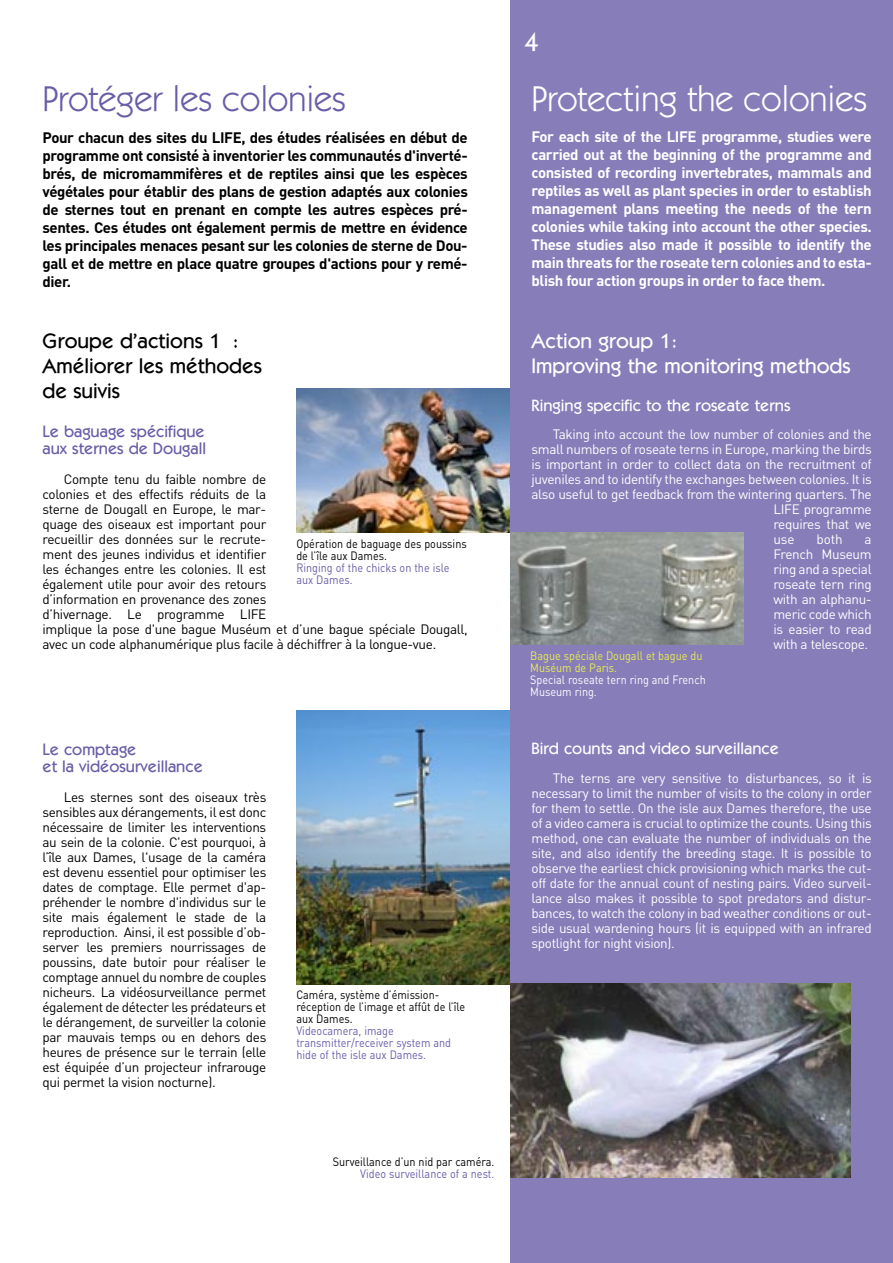
<style>
.page{position:relative;width:893px;height:1263px;background:#fff}
.page>*{position:absolute;margin:0;border:0;box-sizing:border-box;transform-origin:0 0}
.t1{font:36px "Itc Kabel";color:#fff}
.t2{font:36px "Itc Kabel";color:#695da8}
.t3{font:500 27px "Itc Kabel";color:#fff}
.t4{font:500 21px/25.2px "Itc Kabel";color:#000}
.t5{font:500 21px/25.2px "Itc Kabel";color:#fff}
.t6{font:500 16.5px/16.5px "Itc Kabel";color:#695da8}
.t7{font:500 16.5px "Itc Kabel";color:#fff}
.t8{font:700 15px/18px "DIN";letter-spacing:-.025em;color:#000;text-align:justify}
.t9{font:700 15px/18px "DIN";letter-spacing:-.025em;color:#fff;text-align:justify}
.t10{font:13.5px/15px "DIN";letter-spacing:-.025em;color:#000}
.t11{font:13.5px/15px "DIN";letter-spacing:-.025em;color:#fff;text-align:justify}
.t12{font:12px/12px "DIN";color:#000;scale:.9 1}
.t13{font:12px/12px "DIN";color:#695da8;scale:.9 1}
.t14{font:12px/12px "DIN";color:#e7ee50;scale:.9 1}
.t15{font:12px/12px "DIN";color:#fff;scale:.9 1}
</style>
<div class="page">
<img style="left:296px;top:388px;width:214px;height:144px">
<img style="left:296px;top:710px;width:214px;height:274px">
<div style="left:510px;top:0;width:383px;height:1263px;background:#877db9"></div>
<img style="left:510px;top:533px;width:233px;height:111px">
<img style="left:510px;top:984px;width:340px;height:194px">
<h1 class="t2" style="left:43px;top:85px;width:305px">Protéger les colonies</h1>
<p class="t8" style="left:43px;top:130px;width:427px">Pour chacun des sites du LIFE, des études réalisées en début de programme ont consisté à inventorier les communautés d'inverté&shy;brés, de micromammifères et de reptiles ainsi que les espèces végétales pour établir des plans de gestion adaptés aux colonies de sternes tout en prenant en compte les autres espèces pré&shy;sentes. Ces études ont également permis de mettre en évidence les principales menaces pesant sur les colonies de sterne de Dou&shy;gall et de mettre en place quatre groupes d'actions pour y remé&shy;dier.</p>
<h3 class="t4" style="left:43px;top:330px;width:221px">Groupe d’actions 1 :<br>Améliorer les méthodes de suivis</h3>
<p class="t6" style="left:43px;top:425px;width:165px">Le baguage spécifique aux sternes de Dougall</p>
<p class="t10" style="left:43px;top:473px;width:427px;text-indent:21px">Compte tenu du faible nombre de<br>colonies et des effectifs réduits de la<br>sterne de Dougall en Europe, le mar-<br>quage des oiseaux est important pour<br>recueillir des données sur le recrute-<br>ment des jeunes individus et identifier<br>les échanges entre les colonies. Il est<br>également utile pour avoir des retours<br>d’information en provenance des zones<br>d’hivernage. Le programme LIFE<br>implique la pose d'une bague Muséum et d’une bague spéciale Dougall, avec un code alphanumérique plus facile à déchiffrer à la longue-vue.</p>
<p class="t12" style="left:296px;top:539px;width:191px">Opération de baguage des poussins de l’île aux Dames.</p>
<p class="t13" style="left:296px;top:563px;width:172px">Ringing of the chicks on the isle aux Dames.</p>
<p class="t6" style="left:43px;top:743px;width:162px">Le comptage<br>et la vidéosurveillance</p>
<p class="t10" style="left:43px;top:791px;width:225px;text-align:justify;text-indent:21px">Les sternes sont des oiseaux très sensibles aux dérangements, il est donc nécessaire de limiter les interventions au sein de la colonie. C'est pourquoi, à l’île aux Dames, l'usage de la caméra est devenu essentiel pour optimiser les dates de comptage. Elle permet d'ap&shy;préhender le nombre d'individus sur le site mais également le stade de la reproduction. Ainsi, il est possible d’ob&shy;server les premiers nourrissages de poussins, date butoir pour réaliser le comptage annuel du nombre de couples nicheurs. La vidéosurveillance permet également de détecter les prédateurs et le dérangement, de surveiller la colonie par mauvais temps ou en dehors des heures de présence sur le terrain (elle est équipée d’un projecteur infrarouge qui permet la vision nocturne).</p>
<p class="t12" style="left:296px;top:990px;width:189px">Caméra, système d’émission&shy;réception de l’image et affût de l’île aux Dames.</p>
<p class="t13" style="left:296px;top:1026px;width:173px">Videocamera, image transmitter/receiver system and hide of the isle aux Dames.</p>
<p class="t12" style="left:333px;top:1157px;width:181px">Surveillance d’un nid par caméra.</p>
<p class="t13" style="left:360px;top:1169px;width:151px">Video surveillance of a nest.</p>
<h2 class="t3" style="left:524px;top:32px;width:17px">4</h2>
<h1 class="t1" style="left:531px;top:85px;width:337px">Protecting the colonies</h1>
<p class="t9" style="left:531px;top:129px;width:342px">For each site of the LIFE programme, studies were carried out at the beginning of the programme and consisted of recording invertebrates, mammals and reptiles as well as plant species in order to establish management plans meeting the needs of the tern colonies while taking into account the other species.<br>These studies also made it possible to identify the main threats for the roseate tern colonies and to esta&shy;blish four action groups in order to face them.</p>
<h3 class="t5" style="left:531px;top:330px;width:321px">Action group 1:<br>Improving the monitoring methods</h3>
<p class="t7" style="left:531px;top:399px;width:260px">Ringing specific to the roseate terns</p>
<p class="t11" style="left:553px;top:428px;width:320px">Taking into account the low number of colonies and the</p>
<p class="t11" style="left:531px;top:443px;width:342px">small numbers of roseate terns in Europe, marking the birds</p>
<p class="t11" style="left:531px;top:458px;width:342px">is important in order to collect data on the recruitment of</p>
<p class="t11" style="left:531px;top:473px;width:342px">juveniles and to identify the exchanges between colonies. It is</p>
<p class="t11" style="left:531px;top:488px;width:342px">also useful to get feedback from the wintering quarters. The</p>
<p class="t11" style="left:773px;top:503px;width:100px">LIFE programme</p>
<p class="t11" style="left:773px;top:518px;width:100px">requires that we</p>
<p class="t11" style="left:773px;top:533px;width:23px">use</p>
<p class="t11" style="left:816px;top:533px;width:28px">both</p>
<p class="t11" style="left:773px;top:533px;width:100px;text-indent:91px">a French Museum ring and a special roseate tern ring with an alphanu&shy;meric code which is easier to read with a telescope.</p>
<p class="t14" style="left:530px;top:651px;width:193px">Bague spéciale Dougall et bague du<br>Muséum de Paris.</p>
<p class="t15" style="left:530px;top:675px;width:196px">Special roseate tern ring and French<br>Museum ring.</p>
<p class="t7" style="left:531px;top:742px;width:249px">Bird counts and video surveillance</p>
<p class="t11" style="left:531px;top:772px;width:342px;text-indent:21px">The terns are very sensitive to disturbances, so it is necessary to limit the number of visits to the colony in order for them to settle. On the isle aux Dames therefore, the use of a video camera is crucial to optimize the counts. Using this method, one can evaluate the number of individuals on the site, and also identify the breeding stage. It is possible to observe the earliest chick provisioning which marks the cut&shy;off date for the annual count of nesting pairs. Video surveil&shy;lance also makes it possible to spot predators and distur&shy;bances, to watch the colony in bad weather conditions or out&shy;side usual wardening hours (it is equipped with an infrared spotlight for night vision).</p>
</div>
